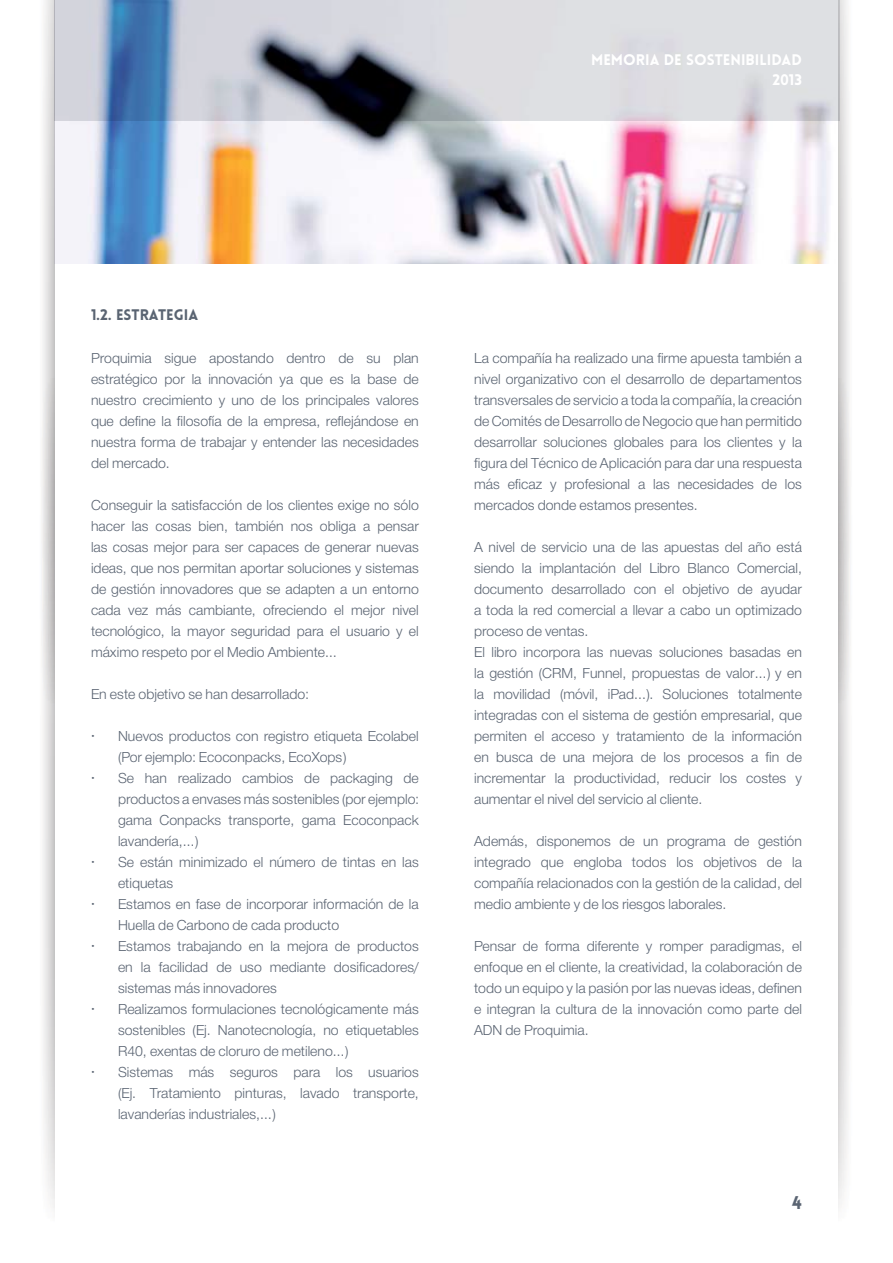
<style>
.page{position:relative;width:893px;height:1263px;background:#fff}
.page>*{position:absolute;margin:0;border:0;box-sizing:border-box;transform-origin:0 0}
.t1{font:900 18px "Lovelo";color:#5a6472}
.t2{font:15px/21px "NH45";color:#5a6472;text-align:justify}
.t3{font:900 15px/19.5px "Lovelo";color:#fff;text-align:right}
.t4{font:900 15px "Lovelo";color:#5a6472}
</style>
<div class="page">
<img style="left:54px;top:120px;width:784px;height:144px">
<svg style="left:54px;top:0;width:784px;height:120px;fill:#d8d9df"></svg>
<svg style="left:40px;top:190px;width:14px;height:21px"></svg>
<img style="left:838px;top:0;width:11px;height:217px">
<svg style="left:838px;top:190px;width:11px;height:21px"></svg>
<p class="t3" style="left:591px;top:51px;width:212px">MEMORIA DE SOSTENIBILIDAD<br>2013</p>
<p class="t4" style="left:91px;top:305px;width:109px">1.2. ESTRATEGIA</p>
<p class="t2" style="left:91px;top:349px;width:329px">Proquimia sigue apostando dentro de su plan estratégico por la innovación ya que es la base de nuestro crecimiento y uno de los principales valores que define la filosofía de la empresa, reflejándose en nuestra forma de trabajar y entender las necesidades del mercado.</p>
<p class="t2" style="left:91px;top:496px;width:329px">Conseguir la satisfacción de los clientes exige no sólo hacer las cosas bien, también nos obliga a pensar las cosas mejor para ser capaces de generar nuevas ideas, que nos permitan aportar soluciones y sistemas de gestión innovadores que se adapten a un entorno cada vez más cambiante, ofreciendo el mejor nivel tecnológico, la mayor seguridad para el usuario y el máximo respeto por el Medio Ambiente…</p>
<p class="t2" style="left:91px;top:685px;width:219px">En este objetivo se han desarrollado:</p>
<p class="t2" style="left:118px;top:727px;width:302px;text-indent:-27px">• Nuevos productos con registro etiqueta Ecolabel (Por ejemplo: Ecoconpacks, EcoXops)</p>
<p class="t2" style="left:118px;top:769px;width:302px;text-indent:-27px">• Se han realizado cambios de packaging de productos a envases más sostenibles (por ejemplo: gama Conpacks transporte, gama Ecoconpack lavandería,…)</p>
<p class="t2" style="left:118px;top:853px;width:302px;text-indent:-27px">• Se están minimizado el número de tintas en las etiquetas</p>
<p class="t2" style="left:118px;top:895px;width:302px;text-indent:-27px">• Estamos en fase de incorporar información de la<br>Huella de Carbono de cada producto</p>
<p class="t2" style="left:118px;top:937px;width:302px;text-indent:-27px">• Estamos trabajando en la mejora de productos en la facilidad de uso mediante dosificadores/ sistemas más innovadores</p>
<p class="t2" style="left:118px;top:1000px;width:302px;text-indent:-27px">• Realizamos formulaciones tecnológicamente más sostenibles (Ej. Nanotecnología, no etiquetables R40, exentas de cloruro de metileno…)</p>
<p class="t2" style="left:118px;top:1063px;width:302px;text-indent:-27px">• Sistemas más seguros para los usuarios (Ej. Tratamiento pinturas, lavado transporte, lavanderías industriales,…)</p>
<p class="t2" style="left:474px;top:349px;width:329px">La compañía ha realizado una firme apuesta también a nivel organizativo con el desarrollo de departamentos transversales de servicio a toda la compañía, la creación de Comités de Desarrollo de Negocio que han permitido desarrollar soluciones globales para los clientes y la figura del Técnico de Aplicación para dar una respuesta más eficaz y profesional a las necesidades de los mercados donde estamos presentes.</p>
<p class="t2" style="left:474px;top:538px;width:329px;text-align:left">A nivel de servicio una de las apuestas del año está siendo la implantación del Libro Blanco Comercial, documento desarrollado con el objetivo de ayudar a toda la red comercial a llevar a cabo un optimizado proceso de ventas.<br>El libro incorpora las nuevas soluciones basadas en la gestión (CRM, Funnel, propuestas de valor…) y en la movilidad (móvil, iPad...). Soluciones totalmente integradas con el sistema de gestión empresarial, que permiten el acceso y tratamiento de la información en busca de una mejora de los procesos a fin de incrementar la productividad, reducir los costes y aumentar el nivel del servicio al cliente.</p>
<p class="t2" style="left:474px;top:832px;width:329px">Además, disponemos de un programa de gestión integrado que engloba todos los objetivos de la compañía relacionados con la gestión de la calidad, del medio ambiente y de los riesgos laborales.</p>
<p class="t2" style="left:474px;top:937px;width:329px">Pensar de forma diferente y romper paradigmas, el enfoque en el cliente, la creatividad, la colaboración de todo un equipo y la pasión por las nuevas ideas, definen e integran la cultura de la innovación como parte del ADN de Proquimia.</p>
<p class="t1" style="left:792px;top:1191px;width:11px">4</p>
</div>
